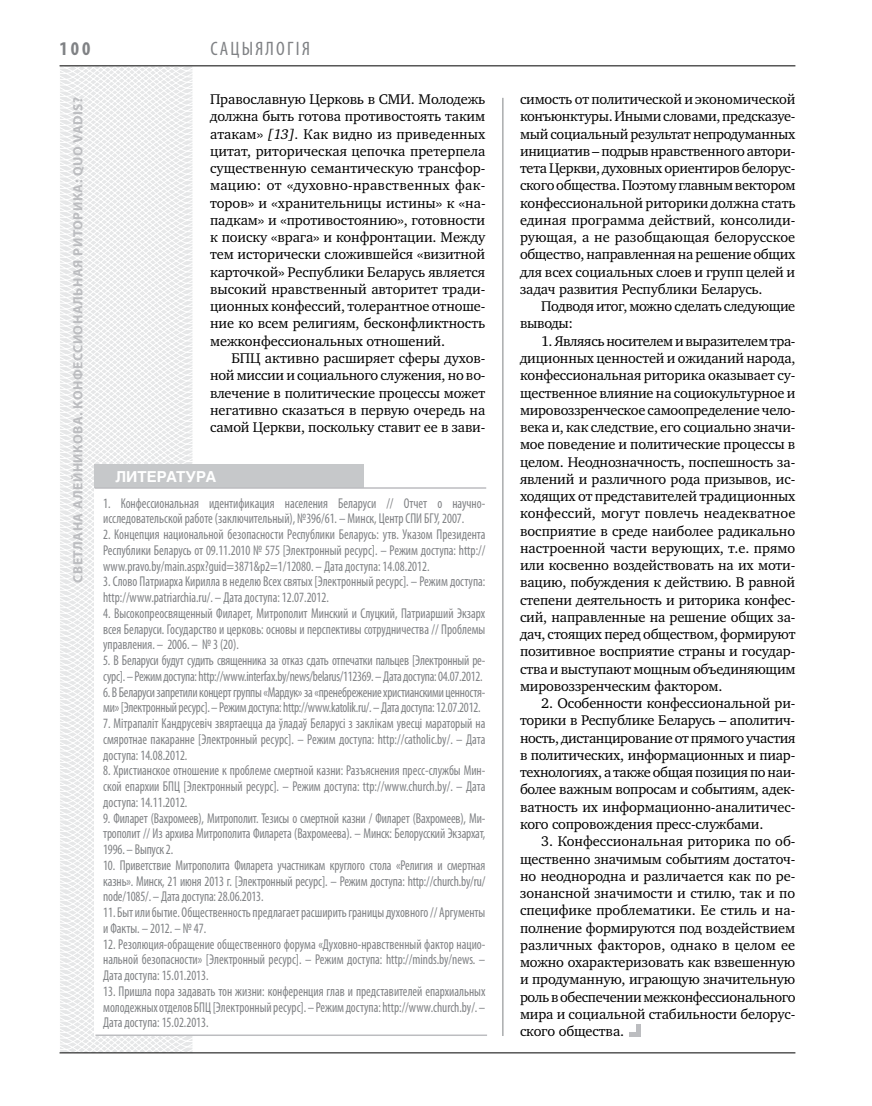
<style>
.page{position:relative;width:872px;height:1106px;background:#fff}
.page>*{position:absolute;margin:0;border:0;box-sizing:border-box;transform-origin:0 0}
.t1{font:condensed 19.5px "Myriad Pro";color:#808285}
.t2{font:700 condensed 19.5px "Myriad Pro";color:#808285}
.t3{font:700 15px "Helios";color:#fff}
.t4{font:14.4px/17.2px "Charter C";letter-spacing:-.01em;color:#000;text-align:justify}
.t5{font:condensed 14.25px/15.8px "Myriad Pro";color:#808285;text-align:justify;scale:.9 1}
.t6{font:condensed 14.25px/15.8px "Myriad Pro";letter-spacing:-.02em;color:#808285;scale:.9 1}
.t7{font:700 13.5px "Myriad Pro";letter-spacing:.04em;color:#bcbdc0}
.s1{font-style:italic}
</style>
<div class="page">
<svg style="left:59px;top:65px;width:192px;height:989px"></svg>
<hr style="left:502px;top:98px;width:1px;height:938px;background:#808285">
<hr style="left:60px;top:1052px;width:735px;height:1px;background:#000">
<hr style="left:60px;top:65px;width:735px;height:1px;background:#000">
<div style="left:94px;top:464px;width:269px;height:23px;background:#c6c8ca"></div>
<div style="left:95px;top:488px;width:390px;height:548px;background:#fff"></div>
<hr style="left:95px;top:1034px;width:392px;height:2px;background:#bcbdc0">
<hr style="left:95px;top:487px;width:391px;height:2px;background:#bcbdc0">
<hr style="left:636px;top:1024px;width:4px;height:12px;background:#bcbdc0">
<hr style="left:629px;top:1032px;width:11px;height:4px;background:#bcbdc0">
<h1 class="t2" style="left:60px;top:37px;width:32px">100</h1>
<h1 class="t1" style="left:210px;top:37px;width:101px">сацыялогія</h1>
<p class="t7" style="left:69px;top:582px;width:487px;rotate:-90deg">Светлана Алейникова. Конфессиональная риторика: Quo vadis?</p>
<p class="t4" style="left:210px;top:91px;width:277px">Православную Церковь в СМИ. Молодежь должна быть готова противостоять таким атакам» <span class="s1">[13].</span> Как видно из приведенных цитат, риторическая цепочка претерпела существенную семантическую трансфор&shy;мацию: от «духовно-нравственных фак&shy;торов» и «хранительницы истины» к «на&shy;падкам» и «противостоянию», готовности к поиску «врага» и конфронтации. Между тем исторически сложившейся «визитной карточкой» Республики Беларусь является высокий нравственный авторитет тради&shy;ционных конфессий, толерантное отноше&shy;ние ко всем религиям, бесконфликтность межконфессиональных отношений.</p>
<p class="t4" style="left:210px;top:349px;width:277px;text-indent:21px">БПЦ активно расширяет сферы духов&shy;ной миссии и социального служения, но во&shy;влечение в политические процессы может негативно сказаться в первую очередь на самой Церкви, поскольку ставит ее в зави-</p>
<p class="t3" style="left:115px;top:467px;width:103px">Литература</p>
<p class="t5" style="left:103px;top:495px;width:426px">1. Конфессиональная идентификация населения Беларуси // Отчет о научно&shy;исследовательской работе (заключительный), №396/61. – Минск, Центр СПИ БГУ, 2007.</p>
<p class="t5" style="left:103px;top:526px;width:426px">2. Концепция национальной безопасности Республики Беларусь: утв. Указом Президента Республики Беларусь от 09.11.2010 № 575 [Электронный ресурс]. – Режим доступа: http:// www.pravo.by/main.aspx?guid=3871&amp;p2=1/12080. – Дата доступа: 14.08.2012.</p>
<p class="t5" style="left:103px;top:573px;width:426px">3. Слово Патриарха Кирилла в неделю Всех святых [Электронный ресурс]. – Режим доступа: http://www.patriarchia.ru/. – Дата доступа: 12.07.2012.</p>
<p class="t5" style="left:103px;top:605px;width:426px">4. Высокопреосвященный Филарет, Митрополит Минский и Слуцкий, Патриарший Экзарх всея Беларуси. Государство и церковь: основы и перспективы сотрудничества // Проблемы управления. – 2006. – № 3 (20).</p>
<p class="t6" style="left:103px;top:652px;width:426px">5. В Беларуси будут судить священника за отказ сдать отпечатки пальцев [Электронный ре&shy;сурс]. – Режим доступа: http://www.interfax.by/news/belarus/112369. – Дата доступа: 04.07.2012.</p>
<p class="t6" style="left:103px;top:684px;width:426px">6. В Беларуси запретили концерт группы «Мардук» за «пренебрежение христианскими ценностя&shy;ми» [Электронный ресурс]. – Режим доступа: http://www.katolik.ru/. – Дата доступа: 12.07.2012.</p>
<p class="t5" style="left:103px;top:715px;width:426px">7. Мітрапаліт Кандрусевіч звяртаецца да ўладаў Беларусі з заклікам увесці мараторый на смяротнае пакаранне [Электронный ресурс]. – Режим доступа: http://catholic.by/. – Дата доступа: 14.08.2012.</p>
<p class="t5" style="left:103px;top:762px;width:426px">8. Христианское отношение к проблеме смертной казни: Разъяснения пресс-службы Мин&shy;ской епархии БПЦ [Электронный ресурс]. – Режим доступа: ttp://www.church.by/. – Дата доступа: 14.11.2012.</p>
<p class="t5" style="left:103px;top:809px;width:426px">9. Филарет (Вахромеев), Митрополит. Тезисы о смертной казни / Филарет (Вахромеев), Ми&shy;трополит // Из архива Митрополита Филарета (Вахромеева). – Минск: Белорусский Экзархат, 1996. – Выпуск 2.</p>
<p class="t5" style="left:103px;top:857px;width:426px">10. Приветствие Митрополита Филарета участникам круглого стола «Религия и смертная казнь». Минск, 21 июня 2013 г. [Электронный ресурс]. – Режим доступа: http://church.by/ru/ node/1085/. – Дата доступа: 28.06.2013.</p>
<p class="t5" style="left:103px;top:904px;width:426px">11. Быт или бытие. Общественность предлагает расширить границы духовного // Аргументы и Факты. – 2012. – № 47.</p>
<p class="t5" style="left:103px;top:935px;width:426px">12. Резолюция-обращение общественного форума «Духовно-нравственный фактор нацио&shy;нальной безопасности» [Электронный ресурс]. – Режим доступа: http://minds.by/news. – Дата доступа: 15.01.2013.</p>
<p class="t5" style="left:103px;top:983px;width:426px">13. Пришла пора задавать тон жизни: конференция глав и представителей епархиальных молодежных отделов БПЦ [Электронный ресурс]. – Режим доступа: http://www.church.by/. – Дата доступа: 15.02.2013.</p>
<p class="t4" style="left:520px;top:91px;width:277px">симость от политической и экономической конъюнктуры. Иными словами, предсказуе&shy;мый социальный результат непродуманных инициатив – подрыв нравственного автори&shy;тета Церкви, духовных ориентиров белорус&shy;ского общества. Поэтому главным вектором конфессиональной риторики должна стать единая программа действий, консолиди&shy;рующая, а не разобщающая белорусское общество, направленная на решение общих для всех социальных слоев и групп целей и задач развития Республики Беларусь.</p>
<p class="t4" style="left:520px;top:298px;width:277px;text-indent:21px">Подводя итог, можно сделать следующие выводы:</p>
<p class="t4" style="left:520px;top:332px;width:277px;text-indent:21px">1. Являясь носителем и выразителем тра&shy;диционных ценностей и ожиданий народа, конфессиональная риторика оказывает су&shy;щественное влияние на социокультурное и мировоззренческое самоопределение чело&shy;века и, как следствие, его социально значи&shy;мое поведение и политические процессы в целом. Неоднозначность, поспешность за&shy;явлений и различного рода призывов, ис&shy;ходящих от представителей традиционных конфессий, могут повлечь неадекватное восприятие в среде наиболее радикально настроенной части верующих, т.е. прямо или косвенно воздействовать на их моти&shy;вацию, побуждения к действию. В равной степени деятельность и риторика конфес&shy;сий, направленные на решение общих за&shy;дач, стоящих перед обществом, формируют позитивное восприятие страны и государ&shy;ства и выступают мощным объединяющим мировоззренческим фактором.</p>
<p class="t4" style="left:520px;top:695px;width:277px;text-indent:21px">2. Особенности конфессиональной ри&shy;торики в Республике Беларусь – аполитич&shy;ность, дистанцирование от прямого участия в политических, информационных и пиар&shy;технологиях, а также общая позиция по наи&shy;более важным вопросам и событиям, адек&shy;ватность их информационно-аналитичес&shy;кого сопровождения пресс-службами.</p>
<p class="t4" style="left:520px;top:833px;width:277px;text-indent:21px">3. Конфессиональная риторика по об&shy;щественно значимым событиям достаточ&shy;но неоднородна и различается как по ре&shy;зонансной значимости и стилю, так и по специфике проблематики. Ее стиль и на&shy;полнение формируются под воздействием различных факторов, однако в целом ее можно охарактеризовать как взвешенную и продуманную, играющую значительную роль в обеспечении межконфессионального мира и социальной стабильности белорус&shy;ского общества.</p>
</div>
